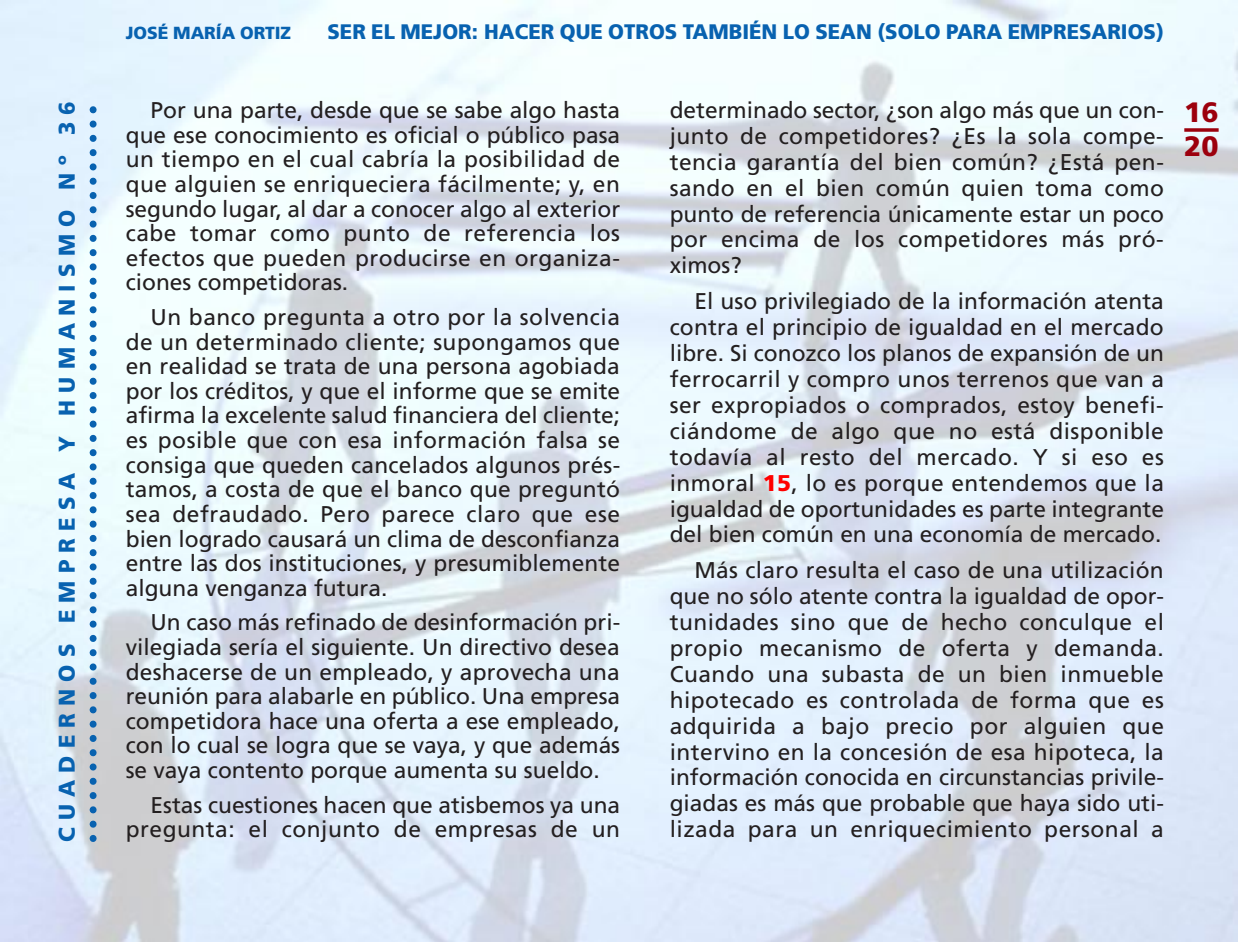
<style>
.page{position:relative;width:1239px;height:942px;background:#fff}
.page>*{position:absolute;margin:0;border:0;box-sizing:border-box;transform-origin:0 0}
.t1{font:900 28px/33.6px "Frutiger";color:#9c000d}
.t2{font:22.75px/24.7px "Frutiger";color:#231f20;text-align:justify}
.t3{font:900 22.75px "Frutiger";letter-spacing:.325em;color:#0862b0}
.t4{font:900 21px "Frutiger";color:#0862b0}
.t5{font:900 17.5px "Frutiger";color:#0862b0}
.s1{font-weight:900;color:#f00}
</style>
<div class="page">
<img style="left:1px;top:0;width:1236px;height:942px">
<svg style="left:1184px;top:128px;width:35px;height:4px"></svg>
<svg style="left:90px;top:101px;width:7px;height:737px;background:#92bbda"></svg>
<p class="t3" style="left:58px;top:842px;width:742px;rotate:-90deg">CUADERNOS EMPRESA Y HUMANISMO Nº 36</p>
<p class="t5" style="left:126px;top:26px;width:167px">JOSÉ MARÍA ORTIZ</p>
<p class="t4" style="left:327px;top:23px;width:838px">SER EL MEJOR: HACER QUE OTROS TAMBIÉN LO SEAN (SOLO PARA EMPRESARIOS)</p>
<p class="t2" style="left:126px;top:100px;width:496px;text-indent:25px">Por una parte, desde que se sabe algo hasta que ese conocimiento es oficial o público pasa un tiempo en el cual cabría la posibilidad de que alguien se enriqueciera fácilmente; y, en segundo lugar, al dar a conocer algo al exterior cabe tomar como punto de referencia los efectos que pueden producirse en organiza&shy;ciones competidoras.</p>
<p class="t2" style="left:126px;top:306px;width:496px;text-indent:25px">Un banco pregunta a otro por la solvencia de un determinado cliente; supongamos que en realidad se trata de una persona agobiada por los créditos, y que el informe que se emite afirma la excelente salud financiera del cliente; es posible que con esa información falsa se consiga que queden cancelados algunos prés&shy;tamos, a costa de que el banco que preguntó sea defraudado. Pero parece claro que ese bien logrado causará un clima de desconfianza entre las dos instituciones, y presumiblemente alguna venganza futura.</p>
<p class="t2" style="left:126px;top:611px;width:496px;text-indent:25px">Un caso más refinado de desinformación pri&shy;vilegiada sería el siguiente. Un directivo desea deshacerse de un empleado, y aprovecha una reunión para alabarle en público. Una empresa competidora hace una oferta a ese empleado, con lo cual se logra que se vaya, y que además se vaya contento porque aumenta su sueldo.</p>
<p class="t2" style="left:126px;top:794px;width:496px;text-align:right">Estas cuestiones hacen que atisbemos ya una pregunta: el conjunto de empresas de un</p>
<p class="t2" style="left:670px;top:99px;width:496px;line-height:25.9px">determinado sector, ¿son algo más que un con&shy;junto de competidores? ¿Es la sola compe&shy;tencia garantía del bien común? ¿Está pen&shy;sando en el bien común quien toma como punto de referencia únicamente estar un poco por encima de los competidores más pró&shy;ximos?</p>
<p class="t2" style="left:670px;top:290px;width:496px;line-height:25.9px;text-indent:25px">El uso privilegiado de la información atenta contra el principio de igualdad en el mercado libre. Si conozco los planos de expansión de un ferrocarril y compro unos terrenos que van a ser expropiados o comprados, estoy benefi&shy;ciándome de algo que no está disponible todavía al resto del mercado. Y si eso es inmoral <span class="s1">15</span>, lo es porque entendemos que la igualdad de oportunidades es parte integrante del bien común en una economía de mercado.</p>
<p class="t2" style="left:670px;top:559px;width:496px;line-height:25.9px;text-indent:25px">Más claro resulta el caso de una utilización que no sólo atente contra la igualdad de opor&shy;tunidades sino que de hecho conculque el propio mecanismo de oferta y demanda.<br>Cuando una subasta de un bien inmueble hipotecado es controlada de forma que es adquirida a bajo precio por alguien que intervino en la concesión de esa hipoteca, la información conocida en circunstancias privile&shy;giadas es más que probable que haya sido uti&shy;lizada para un enriquecimiento personal a</p>
<p class="t1" style="left:1184px;top:98px;width:36px">16<br>20</p>
</div>
